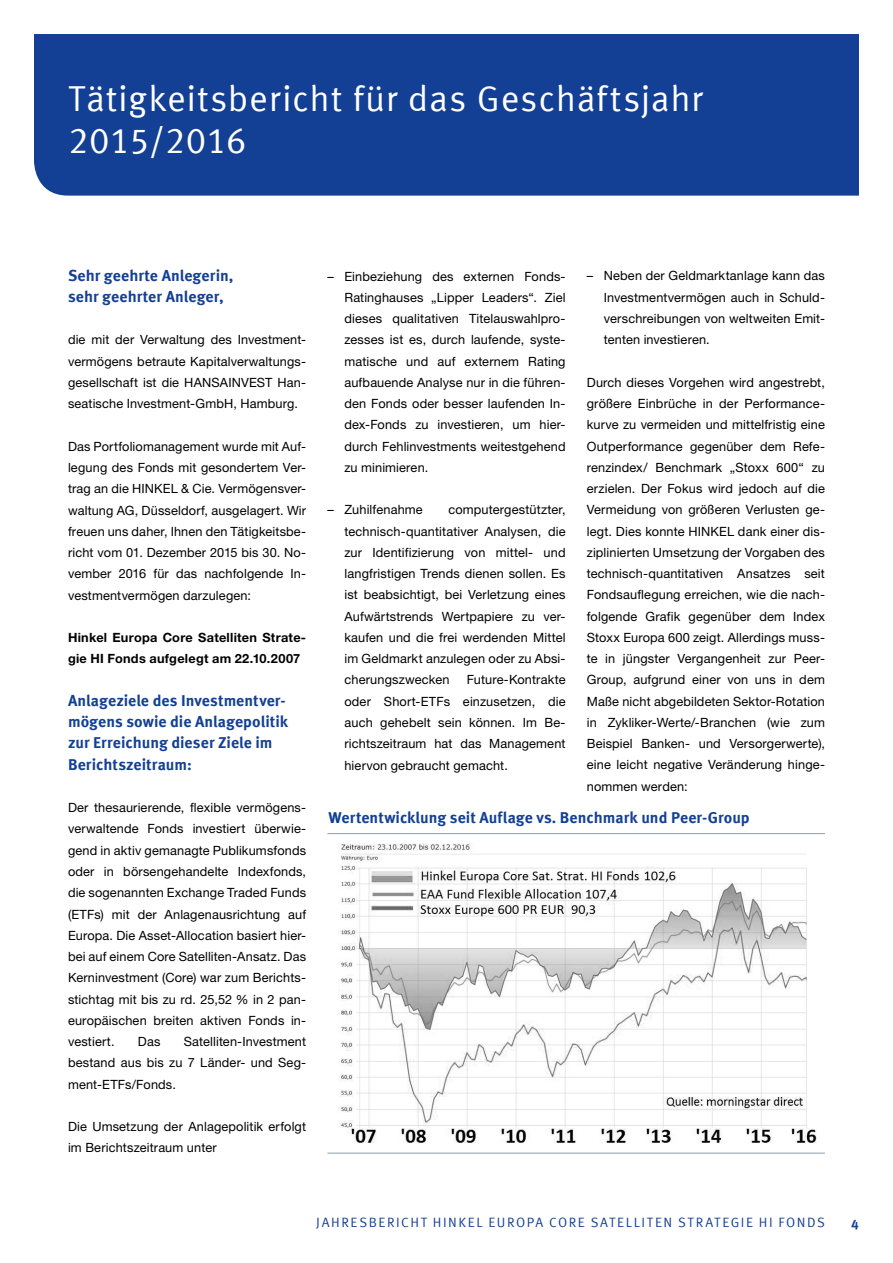
<style>
.page{position:relative;width:893px;height:1263px;background:#fff}
.page>*{position:absolute;margin:0;border:0;box-sizing:border-box;transform-origin:0 0}
.t1{font:36px/42.5px "Meta Offc Pro Norm";letter-spacing:.015em;color:#fff}
.t2{font:700 15.75px/21.3px "Meta Offc Pro";letter-spacing:.005em;color:#134094}
.t3{font:13.5px "Meta Offc Pro Norm";letter-spacing:.115em;color:#134094}
.t4{font:700 13.5px "Meta Offc Pro";color:#134094}
.t5{font:12.75px/21.3px "Helvetica Neue LTW1 G";letter-spacing:.01em;color:#000;text-align:justify}
.t6{font:700 12.75px/21.3px "Helvetica Neue LTW1 G";letter-spacing:.02em;color:#000}
</style>
<div class="page">
<div style="left:34px;top:34px;width:825px;height:162px;background:#134094"></div>
<hr style="left:327px;top:833px;width:498px;height:1px;background:#8b9eb1">
<hr style="left:327px;top:1153px;width:498px;height:1px;background:#8b9eb1">
<img style="left:339px;top:843px;width:477px;height:300px">
<h1 class="t1" style="left:68px;top:75px;width:636px">TÄTIGKEITSBERICHT FÜR DAS GESCHÄFTSJAHR<br>2015/2016</h1>
<p class="t2" style="left:68px;top:264px;width:167px">Sehr geehrte Anlegerin, sehr geehrter Anleger,</p>
<p class="t5" style="left:68px;top:329px;width:240px">die mit der Verwaltung des Investment&shy;vermögens betraute Kapitalverwaltungs&shy;gesellschaft ist die HANSAINVEST Han&shy;seatische Investment-GmbH, Hamburg.</p>
<p class="t5" style="left:68px;top:435px;width:240px">Das Portfoliomanagement wurde mit Auf&shy;legung des Fonds mit gesondertem Ver&shy;trag an die HINKEL &amp; Cie. Vermögensver&shy;waltung AG, Düsseldorf, ausgelagert. Wir freuen uns daher, Ihnen den Tätigkeitsbe&shy;richt vom 01. Dezember 2015 bis 30. No&shy;vember 2016 für das nachfolgende In&shy;vestmentvermögen darzulegen:</p>
<p class="t6" style="left:68px;top:627px;width:240px">Hinkel Europa Core Satelliten Strate&shy;gie HI Fonds aufgelegt am 22.10.2007</p>
<p class="t2" style="left:68px;top:689px;width:222px">Anlageziele des Investmentver&shy;mögens sowie die Anlagepolitik zur Erreichung dieser Ziele im<br>Berichtszeitraum:</p>
<p class="t5" style="left:68px;top:797px;width:240px">Der thesaurierende, flexible vermögens&shy;verwaltende Fonds investiert überwie&shy;gend in aktiv gemanagte Publikumsfonds oder in börsengehandelte Indexfonds, die sogenannten Exchange Traded Funds (ETFs) mit der Anlagenausrichtung auf Europa. Die Asset-Allocation basiert hier&shy;bei auf einem Core Satelliten-Ansatz. Das Kerninvestment (Core) war zum Berichts&shy;stichtag mit bis zu rd. 25,52 % in 2 pan&shy;europäischen breiten aktiven Fonds in&shy;vestiert.</p>
<p class="t5" style="left:68px;top:1031px;width:240px;text-indent:116px">Satelliten-Investment bestand aus bis zu 7 Länder- und Seg&shy;ment-ETFs/Fonds.</p>
<p class="t5" style="left:68px;top:1116px;width:240px">Die Umsetzung der Anlagepolitik erfolgt im Berichtszeitraum unter</p>
<p class="t5" style="left:138px;top:1031px;width:24px">Das</p>
<p class="t5" style="left:604px;top:265px;width:223px;text-indent:-17px">– Neben der Geldmarktanlage kann das Investmentvermögen auch in Schuld&shy;verschreibungen von weltweiten Emit&shy;tenten investieren.</p>
<p class="t5" style="left:587px;top:371px;width:240px">Durch dieses Vorgehen wird angestrebt, größere Einbrüche in der Performance&shy;kurve zu vermeiden und mittelfristig eine Outperformance gegenüber dem Refe&shy;renzindex/ Benchmark „Stoxx 600“ zu erzielen. Der Fokus wird jedoch auf die Vermeidung von größeren Verlusten ge&shy;legt. Dies konnte HINKEL dank einer dis&shy;ziplinierten Umsetzung der Vorgaben des technisch-quantitativen Ansatzes seit Fondsauflegung erreichen, wie die nach&shy;folgende Grafik gegenüber dem Index Stoxx Europa 600 zeigt. Allerdings muss&shy;te in jüngster Vergangenheit zur Peer-Group, aufgrund einer von uns in dem Maße nicht abgebildeten Sektor-Rotation in Zykliker-Werte/-Branchen (wie zum Beispiel Banken- und Versorgerwerte), eine leicht negative Veränderung hinge&shy;nommen werden:</p>
<p class="t2" style="left:328px;top:806px;width:423px">Wertentwicklung seit Auflage vs. Benchmark und Peer-Group</p>
<p class="t5" style="left:344px;top:265px;width:223px;text-indent:-17px">– Einbeziehung des externen Fonds-Ratinghauses „Lipper Leaders“. Ziel dieses qualitativen Titelauswahlpro&shy;zesses ist es, durch laufende, syste&shy;matische und auf externem Rating aufbauende Analyse nur in die führen&shy;den Fonds oder besser laufenden In&shy;dex-Fonds zu investieren, um hier&shy;durch Fehlinvestments weitestgehend zu minimieren.</p>
<p class="t5" style="left:327px;top:499px;width:97px">– Zuhilfenahme</p>
<p class="t5" style="left:344px;top:499px;width:223px;text-indent:104px">computergestützter, technisch-quantitativer Analysen, die zur Identifizierung von mittel- und langfristigen Trends dienen sollen. Es ist beabsichtigt, bei Verletzung eines Aufwärtstrends Wertpapiere zu ver&shy;kaufen und die frei werdenden Mittel im Geldmarkt anzulegen oder zu Absi&shy;cherungszwecken</p>
<p class="t5" style="left:344px;top:669px;width:223px;text-indent:122px">Future-Kontrakte oder Short-ETFs einzusetzen, die auch gehebelt sein können. Im Be&shy;richtszeitraum hat das Management hiervon gebraucht gemacht.</p>
<p class="t3" style="left:316px;top:1211px;width:252px">JAHRESBERICHT HINKEL EUROPA CORE</p>
<p class="t3" style="left:591px;top:1211px;width:19px">SATELLITEN</p>
<p class="t3" style="left:678px;top:1211px;width:19px">STRATEGIE</p>
<p class="t3" style="left:759px;top:1211px;width:66px">HI FON DS</p>
<p class="t4" style="left:851px;top:1214px;width:9px">4</p>
</div>
